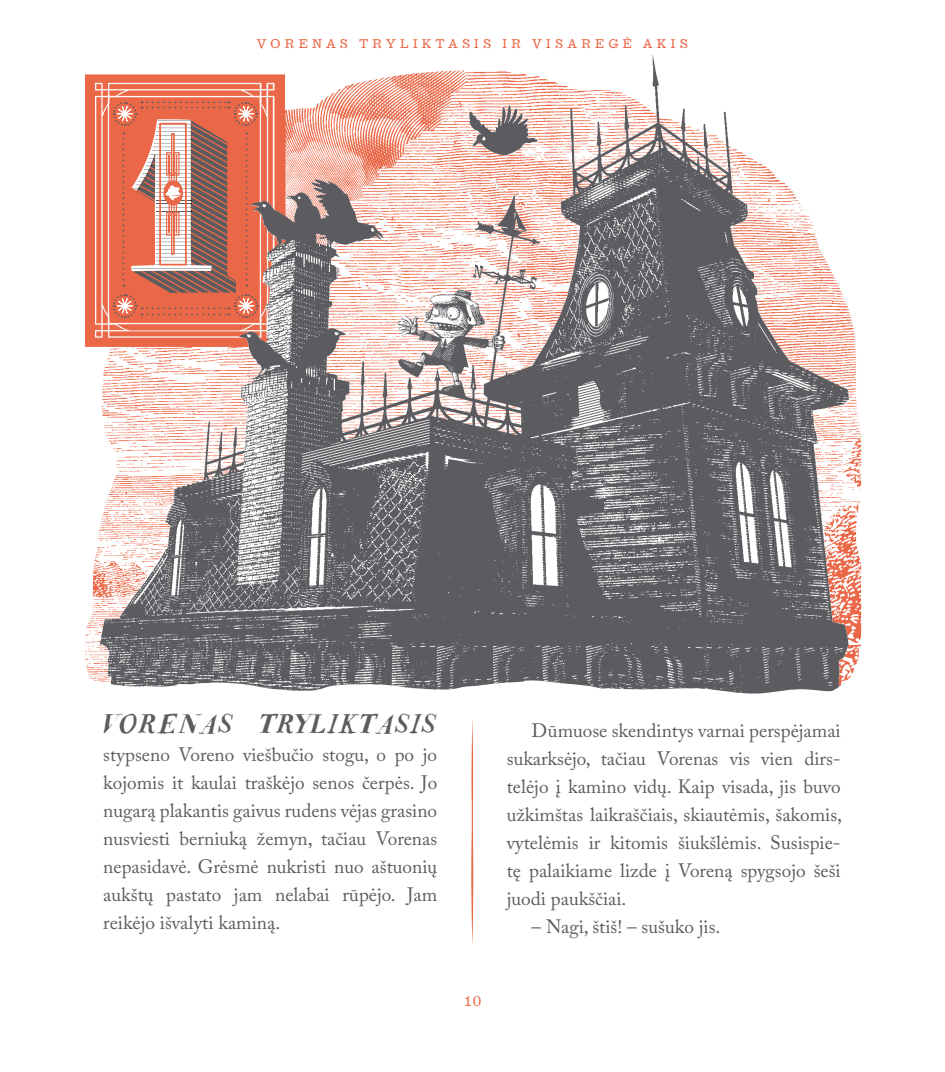
<style>
.page{position:relative;width:945px;height:1072px;background:#fff}
.page>*{position:absolute;margin:0;border:0;box-sizing:border-box;transform-origin:0 0}
.t1{font:24.5px "Jacob Riley";letter-spacing:-.015em;color:#5c5c60}
.t2{font:19.25px/28px "Adobe Caslon Pro";color:#5c5c60;text-align:justify}
.t3{font:14px "Farao";color:#ea6847}
.t4{font:12.25px "Farao";letter-spacing:.36em;color:#ea6847}
</style>
<div class="page">
<img style="left:84px;top:55px;width:778px;height:623px">
<svg style="left:106px;top:55px;width:159px;height:310px"></svg>
<hr style="left:108px;top:95px;width:1px;height:229px;background:#fff">
<hr style="left:260px;top:95px;width:1px;height:107px;background:#fff">
<hr style="left:260px;top:215px;width:1px;height:107px;background:#fff">
<hr style="left:108px;top:323px;width:153px;height:1px;background:#fff">
<hr style="left:108px;top:96px;width:153px;height:1px;background:#fff">
<svg style="left:90px;top:678px;width:726px;height:63px"></svg>
<svg style="left:472px;top:720px;width:1px;height:222px"></svg>
<svg style="left:816px;top:630px;width:46px;height:62px"></svg>
<p class="t4" style="left:257px;top:37px;width:432px">VORENAS TRYLIKTASIS IR VISAREGĖ AKIS</p>
<p class="t1" style="left:103px;top:710px;width:335px">VORENAS TRYLIKTASIS</p>
<p class="t2" style="left:103px;top:740px;width:335px">stypseno Voreno viešbučio stogu, o po jo kojomis it kaulai traškėjo senos čerpės. Jo nugarą plakantis gaivus rudens vėjas grasino nusviesti berniuką žemyn, tačiau Vorenas nepasidavė. Grėsmė nukristi nuo aštuonių aukštų pastato jam nelabai rūpėjo. Jam reikėjo išvalyti kaminą.</p>
<p class="t3" style="left:464px;top:994px;width:19px">10</p>
<p class="t2" style="left:507px;top:716px;width:337px;text-indent:25px">Dūmuose skendintys varnai perspėjamai sukarksėjo, tačiau Vorenas vis vien dirs&shy;telėjo į kamino vidų. Kaip visada, jis buvo užkimštas laikraščiais, skiautėmis, šakomis, vytelėmis ir kitomis šiukšlėmis. Susispie&shy;tę palaikiame lizde į Voreną spygsojo šeši juodi paukščiai.</p>
<p class="t2" style="left:532px;top:912px;width:190px">– Nagi, štiš! – sušuko jis.</p>
</div>
